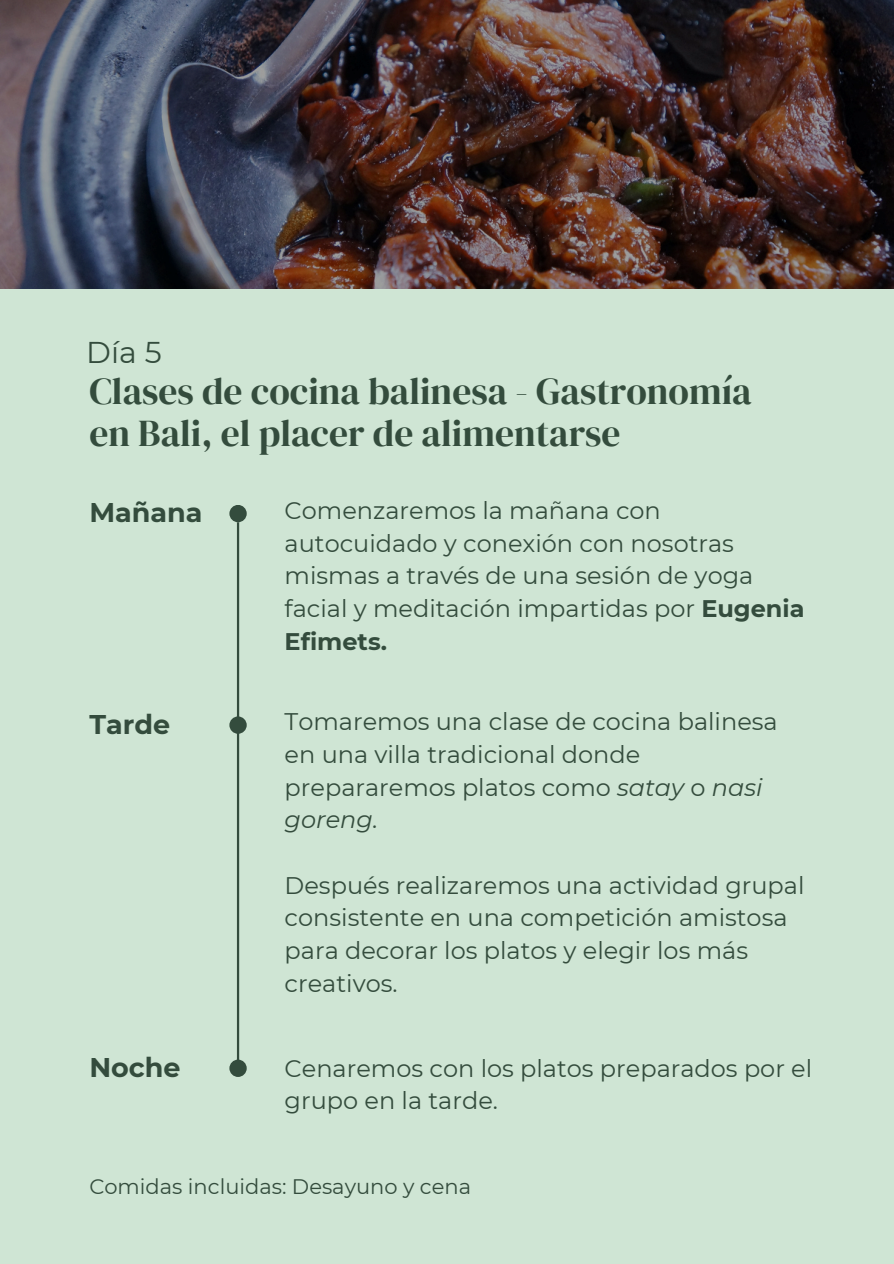
<style>
.page{position:relative;width:894px;height:1264px;background:#fff}
.page>*{position:absolute;margin:0;border:0;box-sizing:border-box;transform-origin:0 0}
.t1{font:37.5px/41.7px "DM Serif Display";color:#344c3d}
.t2{font:30px "Montserrat";color:#344c3d}
.t3{font:700 27px "Montserrat";color:#344c3d}
.t4{font:24px/32.7px "Montserrat";color:#344c3d}
.t5{font:21px "Montserrat";color:#344c3d}
.s1{font-weight:700}
.s2{font-style:italic}
</style>
<div class="page">
<div style="left:0;top:0;width:893px;height:1263px;background:#cfe5d4"></div>
<div style="left:229px;top:505px;width:18px;height:17px;background:#344c3d;border-radius:50%"></div>
<div style="left:229px;top:716px;width:18px;height:17px;background:#344c3d;border-radius:50%"></div>
<div style="left:229px;top:1059px;width:18px;height:17px;background:#344c3d;border-radius:50%"></div>
<hr style="left:237px;top:522px;width:2px;height:554px;background:#344c3d">
<img style="left:0;top:0;width:893px;height:288px">
<p class="t2" style="left:86px;top:332px;width:77px">Día 5</p>
<h1 class="t1" style="left:89px;top:371px;width:663px">Clases de cocina balinesa - Gastronomía en Bali, el placer de alimentarse</h1>
<p class="t3" style="left:89px;top:493px;width:115px">Mañana</p>
<p class="t4" style="left:284px;top:493px;width:521px">Comenzaremos la mañana con autocuidado y conexión con nosotras mismas a través de una sesión de yoga facial y meditación impartidas por <span class="s1">Eugenia<br>Efimets.</span></p>
<p class="t3" style="left:89px;top:704px;width:82px">Tarde</p>
<p class="t4" style="left:284px;top:704px;width:494px">Tomaremos una clase de cocina balinesa en una villa tradicional donde prepararemos platos como <span class="s2">satay</span> o <span class="s2">nasi goreng.</span></p>
<p class="t4" style="left:284px;top:868px;width:521px">Después realizaremos una actividad grupal consistente en una competición amistosa para decorar los platos y elegir los más creativos.</p>
<p class="t3" style="left:89px;top:1047px;width:93px">Noche</p>
<p class="t4" style="left:284px;top:1050px;width:529px">Cenaremos con los platos preparados por el grupo en la tarde.</p>
<p class="t5" style="left:89px;top:1171px;width:383px">Comidas incluidas: Desayuno y cena</p>
</div>
